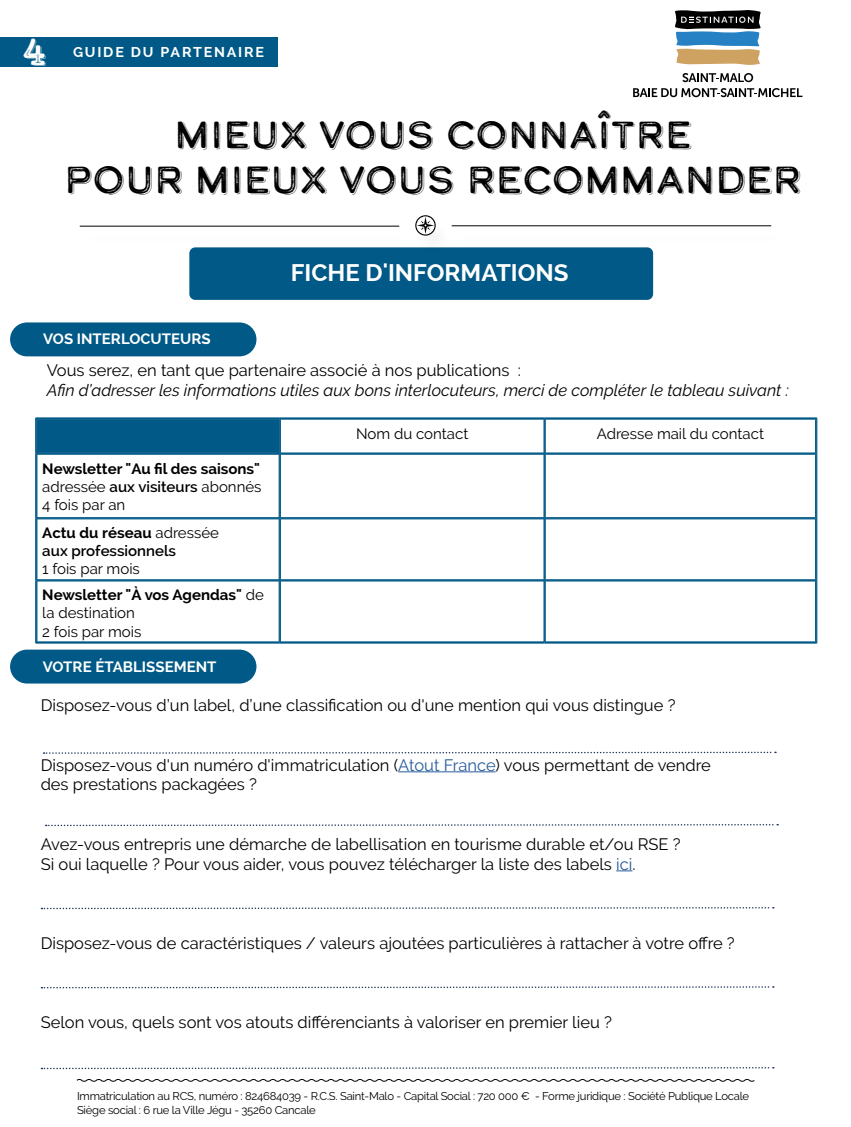
<style>
.page{position:relative;width:851px;height:1127px;background:#fff}
.page>*{position:absolute;margin:0;border:0;box-sizing:border-box;transform-origin:0 0}
.t1{font:37.5px/45px "Calder Dark Grit Shadow";color:#000;text-align:center}
.t2{font:37.5px "Calder Dark Grit Shadow";color:#fff}
.t3{font:700 24px "Raleway";color:#fff}
.t4{font:16.5px/19.8px "Raleway";color:#000}
.t5{font:italic 16.5px "Raleway";color:#000}
.t6{font:700 15px/18px "Raleway";color:#000;text-align:justify}
.t7{font:15px/18px "Raleway";color:#000}
.t8{font:600 15px/18px "Raleway";color:#000}
.t9{font:700 15px "Raleway";color:#fff}
.t10{font:700 14.25px "Raleway";letter-spacing:.125em;color:#fff}
.t11{font:11.25px/13.5px "Raleway";letter-spacing:-.02em;color:#000}
.s1{font-weight:400}
.s2{font-weight:600}
.s3{font-weight:700}
.s4{color:#275b9b}
</style>
<div class="page">
<div style="left:189px;top:247px;width:464px;height:53px;background:#005986;border-radius:6px"></div>
<div style="left:36px;top:418px;width:244px;height:36px;background:#005986"></div>
<hr style="left:280px;top:418px;width:264px;height:1px;background:#005986">
<hr style="left:280px;top:419px;width:264px;height:1px;background:#005986">
<hr style="left:544px;top:418px;width:272px;height:1px;background:#005986">
<hr style="left:545px;top:419px;width:270px;height:1px;background:#005986">
<hr style="left:543px;top:419px;width:1px;height:34px;background:#005986">
<hr style="left:544px;top:419px;width:1px;height:34px;background:#005986">
<hr style="left:545px;top:419px;width:1px;height:34px;background:#005986">
<hr style="left:815px;top:419px;width:1px;height:35px;background:#005986">
<hr style="left:816px;top:418px;width:1px;height:36px;background:#005986">
<hr style="left:35px;top:454px;width:1px;height:64px;background:#005986">
<hr style="left:36px;top:454px;width:1px;height:64px;background:#005986">
<hr style="left:37px;top:454px;width:1px;height:63px;background:#005986">
<hr style="left:279px;top:453px;width:265px;height:1px;background:#005986">
<hr style="left:280px;top:454px;width:264px;height:1px;background:#005986">
<hr style="left:279px;top:454px;width:1px;height:64px;background:#005986">
<hr style="left:280px;top:454px;width:1px;height:63px;background:#005986">
<hr style="left:544px;top:453px;width:272px;height:1px;background:#005986">
<hr style="left:545px;top:454px;width:270px;height:1px;background:#005986">
<hr style="left:543px;top:454px;width:1px;height:63px;background:#005986">
<hr style="left:544px;top:454px;width:1px;height:64px;background:#005986">
<hr style="left:545px;top:454px;width:1px;height:63px;background:#005986">
<hr style="left:815px;top:454px;width:1px;height:64px;background:#005986">
<hr style="left:816px;top:454px;width:1px;height:64px;background:#005986">
<hr style="left:37px;top:517px;width:242px;height:1px;background:#005986">
<hr style="left:36px;top:518px;width:244px;height:1px;background:#005986">
<hr style="left:37px;top:519px;width:242px;height:1px;background:#005986">
<hr style="left:35px;top:518px;width:1px;height:62px;background:#005986">
<hr style="left:36px;top:518px;width:1px;height:62px;background:#005986">
<hr style="left:37px;top:519px;width:1px;height:61px;background:#005986">
<hr style="left:280px;top:517px;width:264px;height:1px;background:#005986">
<hr style="left:279px;top:518px;width:265px;height:1px;background:#005986">
<hr style="left:280px;top:519px;width:264px;height:1px;background:#005986">
<hr style="left:279px;top:518px;width:1px;height:62px;background:#005986">
<hr style="left:280px;top:519px;width:1px;height:61px;background:#005986">
<hr style="left:545px;top:517px;width:270px;height:1px;background:#005986">
<hr style="left:544px;top:518px;width:272px;height:1px;background:#005986">
<hr style="left:545px;top:519px;width:270px;height:1px;background:#005986">
<hr style="left:543px;top:519px;width:1px;height:61px;background:#005986">
<hr style="left:544px;top:518px;width:1px;height:62px;background:#005986">
<hr style="left:545px;top:519px;width:1px;height:61px;background:#005986">
<hr style="left:815px;top:518px;width:1px;height:62px;background:#005986">
<hr style="left:816px;top:518px;width:1px;height:62px;background:#005986">
<hr style="left:37px;top:579px;width:242px;height:1px;background:#005986">
<hr style="left:36px;top:580px;width:244px;height:1px;background:#005986">
<hr style="left:37px;top:581px;width:242px;height:1px;background:#005986">
<hr style="left:35px;top:580px;width:1px;height:63px;background:#005986">
<hr style="left:36px;top:580px;width:1px;height:62px;background:#005986">
<hr style="left:37px;top:581px;width:1px;height:61px;background:#005986">
<hr style="left:280px;top:579px;width:264px;height:1px;background:#005986">
<hr style="left:279px;top:580px;width:265px;height:1px;background:#005986">
<hr style="left:280px;top:581px;width:264px;height:1px;background:#005986">
<hr style="left:279px;top:580px;width:1px;height:62px;background:#005986">
<hr style="left:280px;top:581px;width:1px;height:61px;background:#005986">
<hr style="left:545px;top:579px;width:270px;height:1px;background:#005986">
<hr style="left:544px;top:580px;width:272px;height:1px;background:#005986">
<hr style="left:545px;top:581px;width:270px;height:1px;background:#005986">
<hr style="left:543px;top:581px;width:1px;height:61px;background:#005986">
<hr style="left:544px;top:580px;width:1px;height:62px;background:#005986">
<hr style="left:545px;top:581px;width:1px;height:61px;background:#005986">
<hr style="left:815px;top:580px;width:1px;height:62px;background:#005986">
<hr style="left:816px;top:580px;width:1px;height:63px;background:#005986">
<hr style="left:37px;top:641px;width:242px;height:1px;background:#005986">
<hr style="left:36px;top:642px;width:244px;height:1px;background:#005986">
<hr style="left:36px;top:643px;width:244px;height:1px;background:#005986">
<hr style="left:280px;top:641px;width:264px;height:1px;background:#005986">
<hr style="left:280px;top:642px;width:264px;height:1px;background:#005986">
<hr style="left:280px;top:643px;width:264px;height:1px;background:#005986">
<hr style="left:545px;top:641px;width:270px;height:1px;background:#005986">
<hr style="left:544px;top:642px;width:272px;height:1px;background:#005986">
<hr style="left:544px;top:643px;width:272px;height:1px;background:#005986">
<hr style="left:35px;top:418px;width:1px;height:36px;background:#005986">
<hr style="left:280px;top:419px;width:1px;height:34px;background:#005986">
<hr style="left:37px;top:454px;width:242px;height:1px;background:#005986">
<svg style="left:675px;top:10px;width:86px;height:55px;background:#768181"></svg>
<svg style="left:682px;top:73px;width:71px;height:9px"></svg>
<svg style="left:633px;top:88px;width:169px;height:9px"></svg>
<svg style="left:76px;top:1079px;width:679px;height:3px"></svg>
<div style="left:0;top:37px;width:277px;height:29px;background:#005986"></div>
<div style="left:10px;top:322px;width:246px;height:34px;background:#005986;border-radius:17px"></div>
<div style="left:414px;top:219px;width:38px;height:38px;background:#000;opacity:.1"></div>
<svg style="left:415px;top:215px;width:20px;height:21px"></svg>
<div style="left:451px;top:229px;width:335px;height:19px;background:#fff"></div>
<hr style="left:451px;top:225px;width:320px;height:1px;background:#000">
<div style="left:80px;top:229px;width:334px;height:19px;background:#fff"></div>
<hr style="left:80px;top:226px;width:319px;height:1px;background:#000">
<div style="left:10px;top:649px;width:246px;height:34px;background:#005986;border-radius:17px"></div>
<hr style="left:398px;top:771px;width:97px;height:1px;background:#275b9b">
<svg style="left:616px;top:870px;width:16px;height:1px"></svg>
<svg style="left:41px;top:907px;width:732px;height:3px"></svg>
<svg style="left:41px;top:986px;width:732px;height:3px"></svg>
<svg style="left:41px;top:1067px;width:732px;height:3px"></svg>
<svg style="left:44px;top:751px;width:731px;height:3px"></svg>
<svg style="left:46px;top:824px;width:732px;height:3px"></svg>
<h1 class="t2" style="left:22px;top:26px;width:26px">4</h1>
<p class="t10" style="left:73px;top:44px;width:193px">GUIDE DU PARTENAIRE</p>
<h1 class="t1" style="left:64px;top:112px;width:738px">MIEUX VOUS CONNAÎTRE<br>POUR MIEUX VOUS RECOMMANDER</h1>
<p class="t9" style="left:43px;top:330px;width:169px">VOS INTERLOCUTEURS</p>
<h2 class="t3" style="left:291px;top:259px;width:279px">FICHE D'INFORMATIONS</h2>
<p class="t4" style="left:47px;top:360px;width:475px">Vous serez, en tant que partenaire associé à nos publications :</p>
<p class="t5" style="left:47px;top:381px;width:743px">Afin d’adresser les informations utiles aux bons interlocuteurs, merci de compléter le tableau suivant :</p>
<p class="t6" style="left:42px;top:459px;width:221px">Newsletter "Au fil des saisons" <span class="s1">adressée</span> <span class="s2">aux visiteurs</span> <span class="s1">abonnés 4 fois par an</span></p>
<p class="t8" style="left:42px;top:524px;width:178px"><span class="s3">Actu du réseau</span> <span class="s1">adressée </span>aux professionnels</p>
<p class="t6" style="left:42px;top:556px;width:223px;line-height:26.1px"><span class="s1">1 fois par mois<br></span>Newsletter "À vos Agendas" <span class="s1">de</span></p>
<p class="t7" style="left:42px;top:604px;width:100px">la destination<br>2 fois par mois</p>
<p class="t7" style="left:356px;top:424px;width:114px">Nom du contact</p>
<p class="t7" style="left:596px;top:424px;width:169px">Adresse mail du contact</p>
<p class="t9" style="left:43px;top:658px;width:175px">VOTRE ÉTABLISSEMENT</p>
<p class="t4" style="left:41px;top:695px;width:636px">Disposez-vous d’un label, d’une classification ou d'une mention qui vous distingue ?</p>
<p class="t4" style="left:41px;top:755px;width:671px">Disposez-vous d'un numéro d'immatriculation (<span class="s4">Atout France</span>) vous permettant de vendre des prestations packagées ?</p>
<p class="t4" style="left:41px;top:834px;width:641px">Avez-vous entrepris une démarche de labellisation en tourisme durable et/ou RSE ?<br>Si oui laquelle ? Pour vous aider, vous pouvez télécharger la liste des labels <span class="s4">ici</span>.</p>
<p class="t4" style="left:41px;top:933px;width:695px">Disposez-vous de caractéristiques / valeurs ajoutées particulières à rattacher à votre offre ?</p>
<p class="t4" style="left:41px;top:1012px;width:572px">Selon vous, quels sont vos atouts différenciants à valoriser en premier lieu ?</p>
<p class="t11" style="left:77px;top:1089px;width:673px">Immatriculation au RCS, numéro : 824684039 - R.C.S. Saint-Malo - Capital Social : 720 000 € - Forme juridique : Société Publique Locale<br>Siège social : 6 rue la Ville Jégu - 35260 Cancale</p>
</div>
